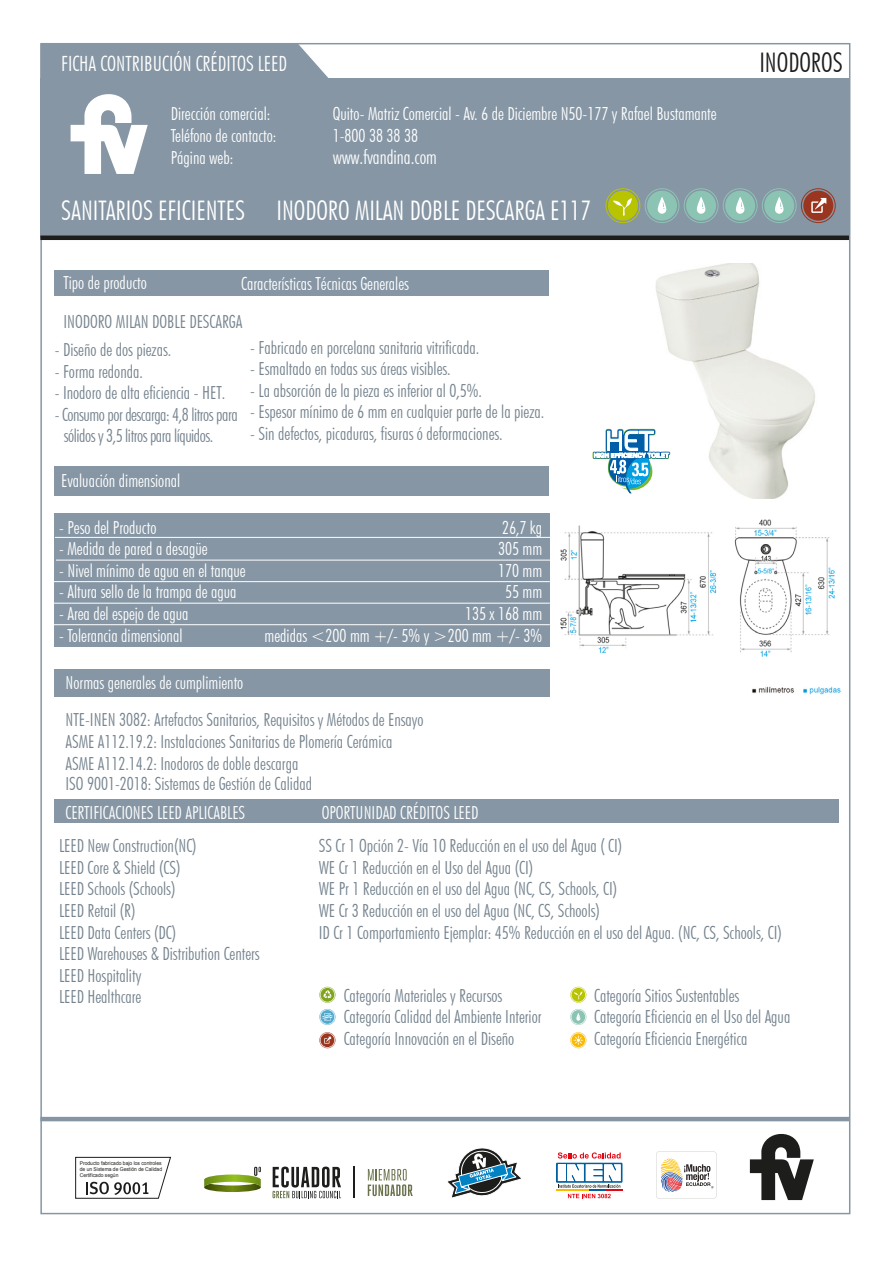
<style>
.page{position:relative;width:893px;height:1263px;background:#fff}
.page>*{position:absolute;margin:0;border:0;box-sizing:border-box;transform-origin:0 0}
.t1{font:300 condensed 27px "Futura BT";color:#fff}
.t2{font:300 condensed 27px "Futura BT";color:#1d1d1b}
.t3{font:300 condensed 21px "Futura BT";color:#fff}
.t4{font:300 condensed 19.5px "Futura BT";color:#fff}
.t5{font:300 condensed 18px/21.6px "Futura BT";color:#75838e}
.t6{font:300 condensed 18px/21.6px "Futura BT";color:#fff;text-align:right}
.t7{font:300 condensed 18px/21.6px "Futura BT";letter-spacing:-.025em;color:#75838e}
.t8{font:5.25px/6px "Arial";color:#1d1d1b;text-align:justify;scale:.94 1}
</style>
<div class="page">
<div style="left:40px;top:78px;width:809px;height:160px;background:#8696a4"></div>
<div style="left:40px;top:43px;width:289px;height:35px;background:#8696a4"></div>
<div style="left:54px;top:513px;width:496px;height:134px;background:#8696a4"></div>
<hr style="left:40px;top:236px;width:809px;height:4px;background:#1d1d1b">
<div style="left:54px;top:270px;width:495px;height:26px;background:#8696a4"></div>
<div style="left:54px;top:669px;width:496px;height:28px;background:#8696a4"></div>
<div style="left:54px;top:466px;width:495px;height:29px;background:#8696a4"></div>
<div style="left:54px;top:800px;width:785px;height:23px;background:#8696a4"></div>
<hr style="left:55px;top:537px;width:495px;height:1px;background:#fff">
<hr style="left:56px;top:560px;width:494px;height:1px;background:#fff">
<hr style="left:53px;top:581px;width:497px;height:1px;background:#fff">
<hr style="left:53px;top:603px;width:497px;height:1px;background:#fff">
<hr style="left:53px;top:624px;width:497px;height:1px;background:#fff">
<hr style="left:40px;top:1117px;width:809px;height:4px;background:#8595a4">
<svg style="left:656px;top:1152px;width:60px;height:46px"></svg>
<svg style="left:750px;top:1134px;width:64px;height:66px"></svg>
<svg style="left:447px;top:1148px;width:74px;height:50px"></svg>
<svg style="left:556px;top:1152px;width:67px;height:46px"></svg>
<svg style="left:75px;top:1157px;width:96px;height:42px"></svg>
<svg style="left:273px;top:1166px;width:68px;height:32px"></svg>
<svg style="left:368px;top:1169px;width:45px;height:27px"></svg>
<hr style="left:353px;top:1166px;width:2px;height:32px;background:#1d1d1b">
<svg style="left:204px;top:1167px;width:57px;height:25px"></svg>
<svg style="left:71px;top:94px;width:77px;height:80px"></svg>
<img style="left:560px;top:519px;width:281px;height:176px">
<svg style="left:570px;top:987px;width:16px;height:16px"></svg>
<svg style="left:570px;top:1009px;width:16px;height:16px"></svg>
<svg style="left:570px;top:1032px;width:16px;height:16px"></svg>
<svg style="left:319px;top:987px;width:16px;height:16px"></svg>
<svg style="left:319px;top:1009px;width:16px;height:16px"></svg>
<svg style="left:319px;top:1032px;width:16px;height:16px"></svg>
<svg style="left:605px;top:188px;width:231px;height:35px"></svg>
<img style="left:655px;top:263px;width:160px;height:236px">
<svg style="left:592px;top:425px;width:80px;height:70px"></svg>
<p class="t3" style="left:61px;top:51px;width:227px">FICHA CONTRIBUCIÓN CRÉDITOS LEED</p>
<h1 class="t2" style="left:759px;top:46px;width:85px">INODOROS</h1>
<p class="t6" style="left:171px;top:103px;width:101px">Dirección comercial:</p>
<p class="t6" style="left:333px;top:103px;width:385px">Quito- Matriz Comercial - Av. 6 de Diciembre N50-177 y Rafael Bustamante</p>
<p class="t6" style="left:171px;top:125px;width:107px">Teléfono de contacto:</p>
<p class="t6" style="left:333px;top:125px;width:87px">1-800 38 38 38</p>
<p class="t6" style="left:171px;top:146px;width:64px">Página web:</p>
<p class="t4" style="left:333px;top:145px;width:106px">www.fvandina.com</p>
<h1 class="t1" style="left:61px;top:194px;width:185px">SANITARIOS EFICIENTES</h1>
<h1 class="t1" style="left:276px;top:194px;width:316px">INODORO MILAN DOBLE DESCARGA E117</h1>
<p class="t6" style="left:63px;top:272px;width:85px">Tipo de producto</p>
<p class="t6" style="left:241px;top:272px;width:169px">Características Técnicas Generales</p>
<p class="t5" style="left:63px;top:311px;width:181px">INODORO MILAN DOBLE DESCARGA</p>
<p class="t5" style="left:55px;top:339px;width:118px">- Diseño de dos piezas.</p>
<p class="t5" style="left:55px;top:360px;width:90px">- Forma redonda.</p>
<p class="t5" style="left:55px;top:382px;width:172px">- Inodoro de alta eficiencia - HET.</p>
<p class="t7" style="left:64px;top:403px;width:175px;text-indent:-9px">- Consumo por descarga: 4,8 litros para sólidos y 3,5 litros para líquidos.</p>
<p class="t5" style="left:250px;top:336px;width:230px">- Fabricado en porcelana sanitaria vitrificada.</p>
<p class="t5" style="left:250px;top:358px;width:202px">- Esmaltado en todas sus áreas visibles.</p>
<p class="t5" style="left:250px;top:379px;width:233px">- La absorción de la pieza es inferior al 0,5%.</p>
<p class="t5" style="left:250px;top:401px;width:296px">- Espesor mínimo de 6 mm en cualquier parte de la pieza.</p>
<p class="t5" style="left:250px;top:423px;width:254px">- Sin defectos, picaduras, fisuras ó deformaciones.</p>
<p class="t6" style="left:61px;top:470px;width:120px">Evaluación dimensional</p>
<p class="t6" style="left:59px;top:516px;width:99px">- Peso del Producto</p>
<p class="t6" style="left:59px;top:538px;width:150px">- Medida de pared a desagüe</p>
<p class="t6" style="left:59px;top:559px;width:188px">- Nivel mínimo de agua en el tanque</p>
<p class="t6" style="left:59px;top:581px;width:179px">- Altura sello de la trampa de agua</p>
<p class="t6" style="left:59px;top:603px;width:131px">- Area del espejo de agua</p>
<p class="t6" style="left:59px;top:624px;width:125px">- Tolerancia dimensional</p>
<p class="t6" style="left:65px;top:671px;width:179px">Normas generales de cumplimiento</p>
<p class="t6" style="left:265px;top:516px;width:279px">26,7 kg<br>305 mm<br>170 mm<br>55 mm<br>135 x 168 mm<br>medidas &lt;200 mm +/- 5% y &gt;200 mm +/- 3%</p>
<p class="t5" style="left:65px;top:709px;width:360px">NTE-INEN 3082: Artefactos Sanitarios, Requisitos y Métodos de Ensayo<br>ASME A112.19.2: Instalaciones Sanitarias de Plomería Cerámica<br>ASME A112.14.2: Inodoros de doble descarga</p>
<p class="t5" style="left:65px;top:772px;width:248px">ISO 9001-2018: Sistemas de Gestión de Calidad</p>
<p class="t6" style="left:65px;top:801px;width:181px">CERTIFICACIONES LEED APLICABLES</p>
<p class="t6" style="left:322px;top:801px;width:158px">OPORTUNIDAD CRÉDITOS LEED</p>
<p class="t5" style="left:59px;top:835px;width:202px">LEED New Construction(NC)<br>LEED Core &amp; Shield (CS)<br>LEED Schools (Schools)<br>LEED Retail (R)<br>LEED Data Centers (DC)<br>LEED Warehouses &amp; Distribution Centers<br>LEED Hospitality<br>LEED Healthcare</p>
<p class="t8" style="left:80px;top:1160px;width:89px">Producto fabricado bajo los controles de un Sistema de Gestión de Calidad Certificado según</p>
<p class="t5" style="left:319px;top:835px;width:465px">SS Cr 1 Opción 2- Vía 10 Reducción en el uso del Agua ( CI)<br>WE Cr 1 Reducción en el Uso del Agua (CI)<br>WE Pr 1 Reducción en el uso del Agua (NC, CS, Schools, CI)<br>WE Cr 3 Reducción en el uso del Agua (NC, CS, Schools)<br>ID Cr 1 Comportamiento Ejemplar: 45% Reducción en el uso del Agua. (NC, CS, Schools, CI)</p>
<p class="t5" style="left:344px;top:984px;width:199px">Categoría Materiales y Recursos<br>Categoría Calidad del Ambiente Interior<br>Categoría Innovación en el Diseño</p>
<p class="t5" style="left:594px;top:984px;width:198px">Categoría Sitios Sustentables<br>Categoría Eficiencia en el Uso del Agua<br>Categoría Eficiencia Energética</p>
</div>
